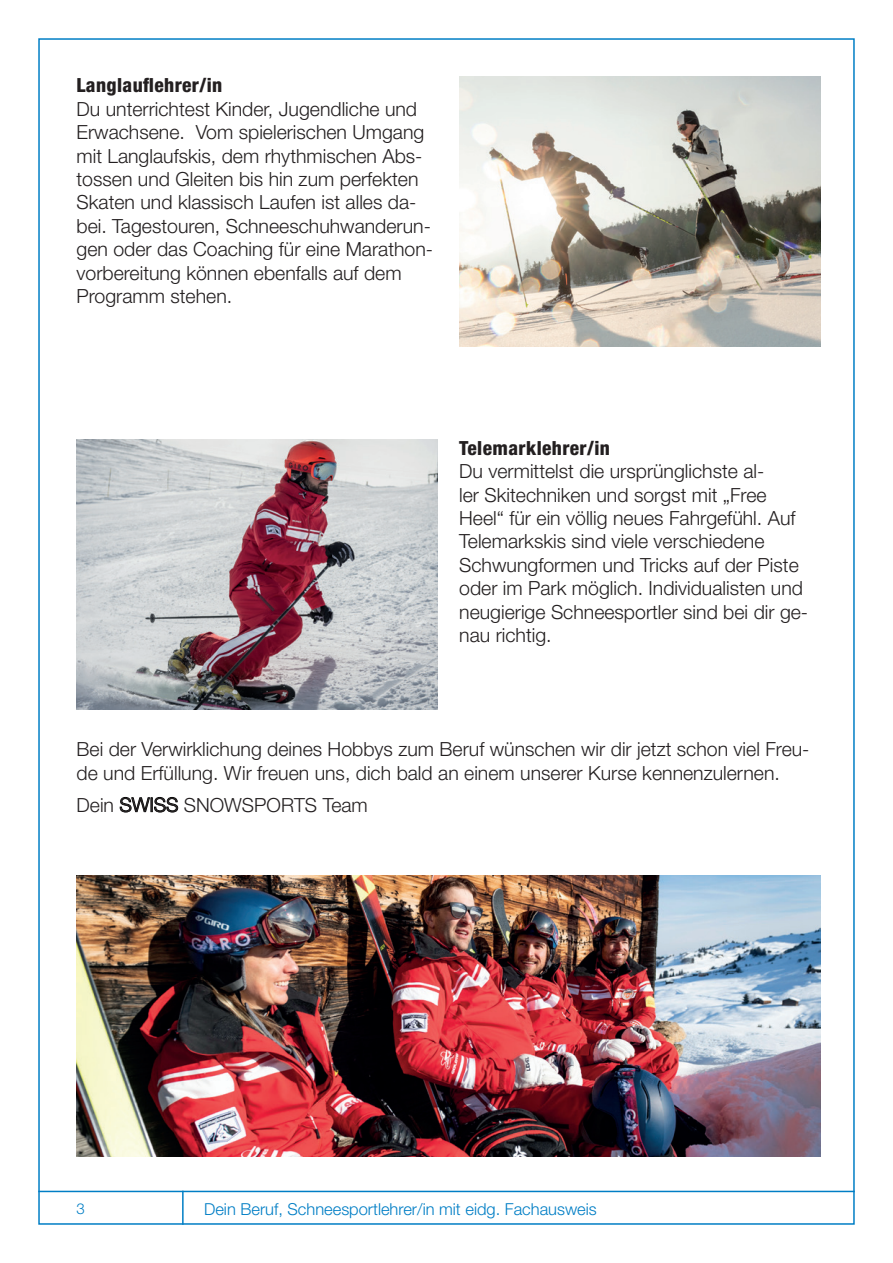
<style>
.page{position:relative;width:893px;height:1263px;background:#fff}
.page>*{position:absolute;margin:0;border:0;box-sizing:border-box;transform-origin:0 0}
.t1{font:300 19.5px/23.4px "Helvetica Neue";color:#231f20}
.t2{font:800 condensed 19.5px "Helvetica Neue";letter-spacing:.02em;color:#231f20}
.t3{font:300 16.5px "Helvetica Neue";color:#007ec5}
.t4{font:300 15px "Helvetica Neue";color:#007ec5}
</style>
<div class="page">
<img style="left:459px;top:77px;width:362px;height:270px">
<img style="left:77px;top:439px;width:361px;height:270px">
<img style="left:77px;top:875px;width:744px;height:282px">
<svg style="left:119px;top:796px;width:59px;height:17px"></svg>
<hr style="left:38px;top:1191px;width:817px;height:1px;background:#007ec5">
<hr style="left:182px;top:1191px;width:2px;height:34px;background:#007ec5">
<p class="t2" style="left:77px;top:73px;width:147px">Langlauflehrer/in</p>
<p class="t1" style="left:77px;top:97px;width:358px">Du unterrichtest Kinder, Jugendliche und Erwachsene. Vom spielerischen Umgang mit Langlaufskis, dem rhythmischen Abs&shy;tossen und Gleiten bis hin zum perfekten Skaten und klassisch Laufen ist alles da&shy;bei. Tagestouren, Schneeschuhwanderun&shy;gen oder das Coaching für eine Marathon&shy;vorbereitung können ebenfalls auf dem Programm stehen.</p>
<p class="t2" style="left:459px;top:436px;width:152px">Telemarklehrer/in</p>
<p class="t1" style="left:459px;top:459px;width:350px">Du vermittelst die ursprünglichste al-<br>ler Skitechniken und sorgst mit „Free Heel“ für ein völlig neues Fahrgefühl. Auf Telemarkskis sind viele verschiedene Schwungformen und Tricks auf der Piste oder im Park möglich. Individualisten und neugierige Schneesportler sind bei dir ge&shy;nau richtig.</p>
<p class="t1" style="left:77px;top:737px;width:734px">Bei der Verwirklichung deines Hobbys zum Beruf wünschen wir dir jetzt schon viel Freu&shy;de und Erfüllung. Wir freuen uns, dich bald an einem unserer Kurse kennenzulernen.</p>
<p class="t1" style="left:77px;top:793px;width:293px">Dein SWISS SNOWSPORTS Team</p>
<p class="t4" style="left:77px;top:1199px;width:10px">3</p>
<p class="t3" style="left:204px;top:1199px;width:394px">Dein Beruf, Schneesportlehrer/in mit eidg. Fachausweis</p>
</div>
